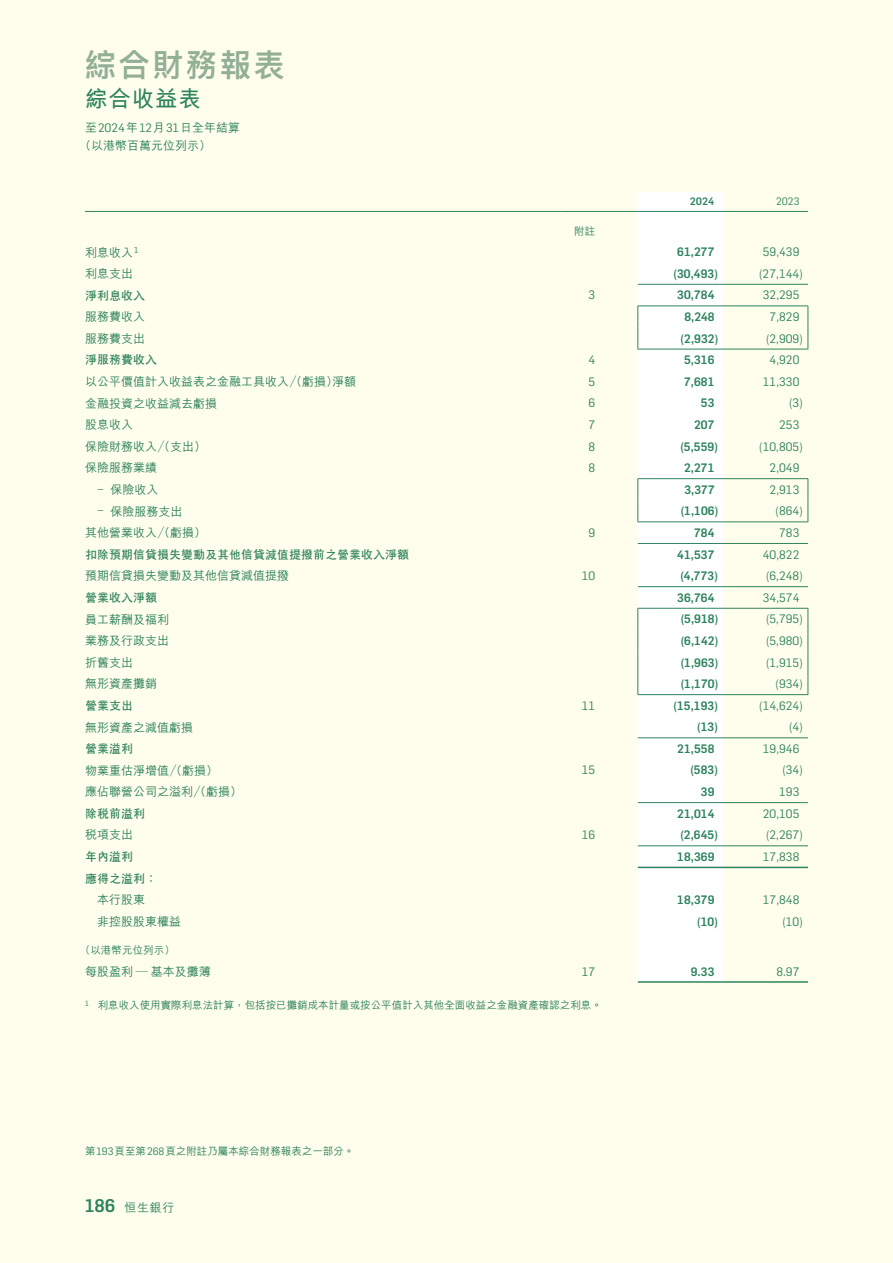
<style>
.page{position:relative;width:893px;height:1263px;background:#fffdeb}
.page>*{position:absolute;margin:0;border:0;box-sizing:border-box;transform-origin:0 0}
.t1{font:600 31.5px "Ping Fang HK";letter-spacing:.095em;color:#93b096}
.t2{font:700 22.5px "M Hei HK";letter-spacing:.035em;color:#2e845e}
.t3{font:500 12px/18px "M Hei HK";color:#2e845e}
.t4{font:12px "Flama";letter-spacing:.005em;color:#2e845e}
.t5{font:500 12px "Flama";letter-spacing:.005em;color:#2e845e}
.t6{font:700 12px "C Hei 2 HK";color:#2e845e}
.t7{font:500 10.5px "M Hei HK";color:#2e845e}
.t8{font:500 10.5px "Flama";color:#2e845e}
.t9{font:10.5px "Flama";color:#2e845e}
.s1{font-family:"Flama";font-weight:400}
.s2{font-family:"Flama";font-size:18px}
</style>
<div class="page">
<div style="left:638px;top:191px;width:85px;height:790px;background:#fff"></div>
<hr style="left:638px;top:284px;width:85px;height:1px;background:#2e845e">
<hr style="left:723px;top:284px;width:85px;height:1px;background:#2e845e">
<hr style="left:723px;top:543px;width:85px;height:1px;background:#2e845e">
<hr style="left:723px;top:586px;width:85px;height:1px;background:#2e845e">
<hr style="left:638px;top:737px;width:85px;height:1px;background:#2e845e">
<hr style="left:723px;top:737px;width:85px;height:1px;background:#2e845e">
<hr style="left:638px;top:802px;width:85px;height:1px;background:#2e845e">
<hr style="left:723px;top:802px;width:85px;height:1px;background:#2e845e">
<hr style="left:638px;top:845px;width:85px;height:1px;background:#2e845e">
<hr style="left:723px;top:845px;width:85px;height:1px;background:#2e845e">
<hr style="left:638px;top:867px;width:85px;height:1px;background:#2e845e">
<hr style="left:723px;top:867px;width:85px;height:1px;background:#2e845e">
<hr style="left:638px;top:981px;width:85px;height:2px;background:#2e845e">
<hr style="left:723px;top:981px;width:85px;height:2px;background:#2e845e">
<hr style="left:723px;top:306px;width:85px;height:1px;background:#2e845e">
<svg style="left:808px;top:306px;width:1px;height:43px"></svg>
<hr style="left:723px;top:349px;width:85px;height:1px;background:#2e845e">
<hr style="left:723px;top:608px;width:85px;height:1px;background:#2e845e">
<svg style="left:808px;top:608px;width:1px;height:86px"></svg>
<hr style="left:723px;top:694px;width:85px;height:1px;background:#2e845e">
<hr style="left:85px;top:211px;width:476px;height:1px;background:#2e845e">
<hr style="left:561px;top:211px;width:77px;height:1px;background:#2e845e">
<hr style="left:638px;top:211px;width:85px;height:1px;background:#2e845e">
<hr style="left:723px;top:211px;width:85px;height:1px;background:#2e845e">
<hr style="left:723px;top:478px;width:85px;height:1px;background:#2e845e">
<div style="left:637px;top:306px;width:86px;height:389px;background:#fff"></div>
<svg style="left:808px;top:479px;width:1px;height:43px"></svg>
<hr style="left:637px;top:522px;width:86px;height:1px;background:#2e845e">
<hr style="left:723px;top:522px;width:85px;height:1px;background:#2e845e">
<h1 class="t1" style="left:85px;top:45px;width:201px">綜合財務報表</h1>
<h2 class="t2" style="left:85px;top:83px;width:117px">綜合收益表</h2>
<p class="t3" style="left:79px;top:117px;width:162px;text-indent:6px">至<span class="s1">2024</span>年<span class="s1">12</span>月<span class="s1">31</span>日全年結算（以港幣百萬元位列示）</p>
<p class="t7" style="left:574px;top:224px;width:23px">附註</p>
<p class="t8" style="left:690px;top:194px;width:26px">2024</p>
<p class="t9" style="left:776px;top:194px;width:25px">2023</p>
<p class="t3" style="left:85px;top:242px;width:55px">利息收入<sup>1</sup></p>
<p class="t5" style="left:677px;top:243px;width:39px">61,277</p>
<p class="t4" style="left:763px;top:244px;width:38px">59,439</p>
<p class="t3" style="left:85px;top:264px;width:49px">利息支出</p>
<p class="t5" style="left:673px;top:265px;width:47px">(30,493)</p>
<p class="t4" style="left:759px;top:265px;width:46px">(27,144)</p>
<p class="t6" style="left:85px;top:289px;width:61px">淨利息收入</p>
<p class="t4" style="left:589px;top:287px;width:8px">3</p>
<p class="t5" style="left:677px;top:287px;width:39px">30,784</p>
<p class="t4" style="left:763px;top:287px;width:38px">32,295</p>
<p class="t3" style="left:85px;top:307px;width:61px">服務費收入</p>
<p class="t5" style="left:684px;top:308px;width:32px">8,248</p>
<p class="t4" style="left:770px;top:309px;width:31px">7,829</p>
<p class="t3" style="left:85px;top:328px;width:61px">服務費支出</p>
<p class="t5" style="left:680px;top:330px;width:40px">(2,932)</p>
<p class="t4" style="left:766px;top:330px;width:39px">(2,909)</p>
<p class="t6" style="left:85px;top:354px;width:73px">淨服務費收入</p>
<p class="t4" style="left:589px;top:352px;width:8px">4</p>
<p class="t5" style="left:684px;top:351px;width:32px">5,316</p>
<p class="t4" style="left:770px;top:352px;width:31px">4,920</p>
<p class="t3" style="left:85px;top:372px;width:273px">以公平價值計入收益表之金融工具收入／（虧損）淨額</p>
<p class="t4" style="left:589px;top:373px;width:8px">5</p>
<p class="t5" style="left:684px;top:373px;width:32px">7,681</p>
<p class="t4" style="left:763px;top:373px;width:38px">11,330</p>
<p class="t3" style="left:85px;top:393px;width:133px">金融投資之收益減去虧損</p>
<p class="t4" style="left:589px;top:395px;width:8px">6</p>
<p class="t5" style="left:701px;top:394px;width:15px">53</p>
<p class="t4" style="left:789px;top:395px;width:16px">(3)</p>
<p class="t3" style="left:85px;top:415px;width:49px">股息收入</p>
<p class="t4" style="left:589px;top:416px;width:8px">7</p>
<p class="t5" style="left:694px;top:416px;width:22px">207</p>
<p class="t4" style="left:779px;top:416px;width:22px">253</p>
<p class="t3" style="left:85px;top:436px;width:123px">保險財務收入／（支出）</p>
<p class="t4" style="left:589px;top:438px;width:8px">8</p>
<p class="t5" style="left:680px;top:438px;width:40px">(5,559)</p>
<p class="t4" style="left:759px;top:438px;width:46px">(10,805)</p>
<p class="t3" style="left:85px;top:458px;width:73px">保險服務業績</p>
<p class="t4" style="left:589px;top:460px;width:8px">8</p>
<p class="t5" style="left:684px;top:459px;width:32px">2,271</p>
<p class="t4" style="left:770px;top:460px;width:31px">2,049</p>
<p class="t3" style="left:98px;top:480px;width:62px"><span class="s1">–</span> 保險收入</p>
<p class="t5" style="left:684px;top:481px;width:32px">3,377</p>
<p class="t4" style="left:770px;top:481px;width:31px">2,913</p>
<p class="t3" style="left:98px;top:501px;width:86px"><span class="s1">–</span> 保險服務支出</p>
<p class="t5" style="left:680px;top:502px;width:40px">(1,106)</p>
<p class="t4" style="left:775px;top:503px;width:29px">(864)</p>
<p class="t3" style="left:85px;top:523px;width:123px">其他營業收入／（虧損）</p>
<p class="t4" style="left:589px;top:524px;width:8px">9</p>
<p class="t5" style="left:694px;top:524px;width:22px">784</p>
<p class="t4" style="left:779px;top:524px;width:22px">783</p>
<p class="t6" style="left:85px;top:548px;width:325px">扣除預期信貸損失變動及其他信貸減值提撥前之營業收入淨額</p>
<p class="t5" style="left:677px;top:546px;width:39px">41,537</p>
<p class="t4" style="left:763px;top:546px;width:38px">40,822</p>
<p class="t3" style="left:85px;top:566px;width:205px">預期信貸損失變動及其他信貸減值提撥</p>
<p class="t4" style="left:582px;top:568px;width:15px">10</p>
<p class="t5" style="left:680px;top:567px;width:40px">(4,773)</p>
<p class="t4" style="left:766px;top:568px;width:39px">(6,248)</p>
<p class="t6" style="left:85px;top:591px;width:73px">營業收入淨額</p>
<p class="t5" style="left:677px;top:589px;width:39px">36,764</p>
<p class="t4" style="left:763px;top:589px;width:38px">34,574</p>
<p class="t3" style="left:85px;top:609px;width:85px">員工薪酬及福利</p>
<p class="t5" style="left:680px;top:610px;width:40px">(5,918)</p>
<p class="t4" style="left:766px;top:611px;width:39px">(5,795)</p>
<p class="t3" style="left:85px;top:631px;width:85px">業務及行政支出</p>
<p class="t5" style="left:680px;top:632px;width:40px">(6,142)</p>
<p class="t4" style="left:766px;top:632px;width:39px">(5,980)</p>
<p class="t3" style="left:85px;top:652px;width:49px">折舊支出</p>
<p class="t5" style="left:680px;top:654px;width:40px">(1,963)</p>
<p class="t4" style="left:766px;top:654px;width:39px">(1,915)</p>
<p class="t3" style="left:85px;top:674px;width:73px">無形資產攤銷</p>
<p class="t5" style="left:680px;top:675px;width:40px">(1,170)</p>
<p class="t4" style="left:775px;top:676px;width:29px">(934)</p>
<p class="t6" style="left:85px;top:699px;width:49px">營業支出</p>
<p class="t4" style="left:582px;top:697px;width:15px">11</p>
<p class="t5" style="left:673px;top:697px;width:47px">(15,193)</p>
<p class="t4" style="left:759px;top:697px;width:46px">(14,624)</p>
<p class="t3" style="left:85px;top:717px;width:109px">無形資產之減值虧損</p>
<p class="t5" style="left:697px;top:718px;width:23px">(13)</p>
<p class="t4" style="left:789px;top:719px;width:16px">(4)</p>
<p class="t6" style="left:85px;top:743px;width:49px">營業溢利</p>
<p class="t5" style="left:677px;top:740px;width:39px">21,558</p>
<p class="t4" style="left:763px;top:740px;width:38px">19,946</p>
<p class="t3" style="left:85px;top:760px;width:135px">物業重估淨增值／（虧損）</p>
<p class="t4" style="left:582px;top:762px;width:15px">15</p>
<p class="t5" style="left:690px;top:761px;width:30px">(583)</p>
<p class="t4" style="left:782px;top:762px;width:23px">(34)</p>
<p class="t3" style="left:85px;top:782px;width:159px">應佔聯營公司之溢利／（虧損）</p>
<p class="t5" style="left:701px;top:783px;width:15px">39</p>
<p class="t4" style="left:779px;top:783px;width:22px">193</p>
<p class="t6" style="left:85px;top:807px;width:61px">除稅前溢利</p>
<p class="t5" style="left:677px;top:805px;width:39px">21,014</p>
<p class="t4" style="left:763px;top:805px;width:38px">20,105</p>
<p class="t3" style="left:85px;top:825px;width:49px">稅項支出</p>
<p class="t4" style="left:582px;top:827px;width:15px">16</p>
<p class="t5" style="left:680px;top:826px;width:40px">(2,645)</p>
<p class="t4" style="left:766px;top:827px;width:39px">(2,267)</p>
<p class="t6" style="left:85px;top:850px;width:49px">年內溢利</p>
<p class="t5" style="left:677px;top:848px;width:39px">18,369</p>
<p class="t4" style="left:763px;top:848px;width:38px">17,838</p>
<p class="t6" style="left:85px;top:872px;width:73px">應得之溢利：</p>
<p class="t3" style="left:97px;top:890px;width:49px">本行股東</p>
<p class="t5" style="left:677px;top:891px;width:39px">18,379</p>
<p class="t4" style="left:763px;top:891px;width:38px">17,848</p>
<p class="t3" style="left:97px;top:911px;width:85px">非控股股東權益</p>
<p class="t5" style="left:697px;top:913px;width:23px">(10)</p>
<p class="t4" style="left:782px;top:913px;width:23px">(10)</p>
<p class="t7" style="left:80px;top:943px;width:97px">（以港幣元位列示）</p>
<p class="t3" style="left:85px;top:961px;width:127px">每股盈利 — 基本及攤薄</p>
<p class="t4" style="left:582px;top:963px;width:15px">17</p>
<p class="t5" style="left:691px;top:963px;width:25px">9.33</p>
<p class="t4" style="left:776px;top:963px;width:25px">8.97</p>
<p class="t7" style="left:85px;top:998px;width:518px"><sup>1</sup> 利息收入使用實際利息法計算，包括按已攤銷成本計量或按公平值計入其他全面收益之金融資產確認之利息。</p>
<p class="t7" style="left:85px;top:1144px;width:271px">第<span class="s1">193</span>頁至第<span class="s1">268</span>頁之附註乃屬本綜合財務報表之一部分。</p>
<p class="t3" style="left:85px;top:1197px;width:91px"><span class="s2">186</span> 恒生銀行</p>
</div>
